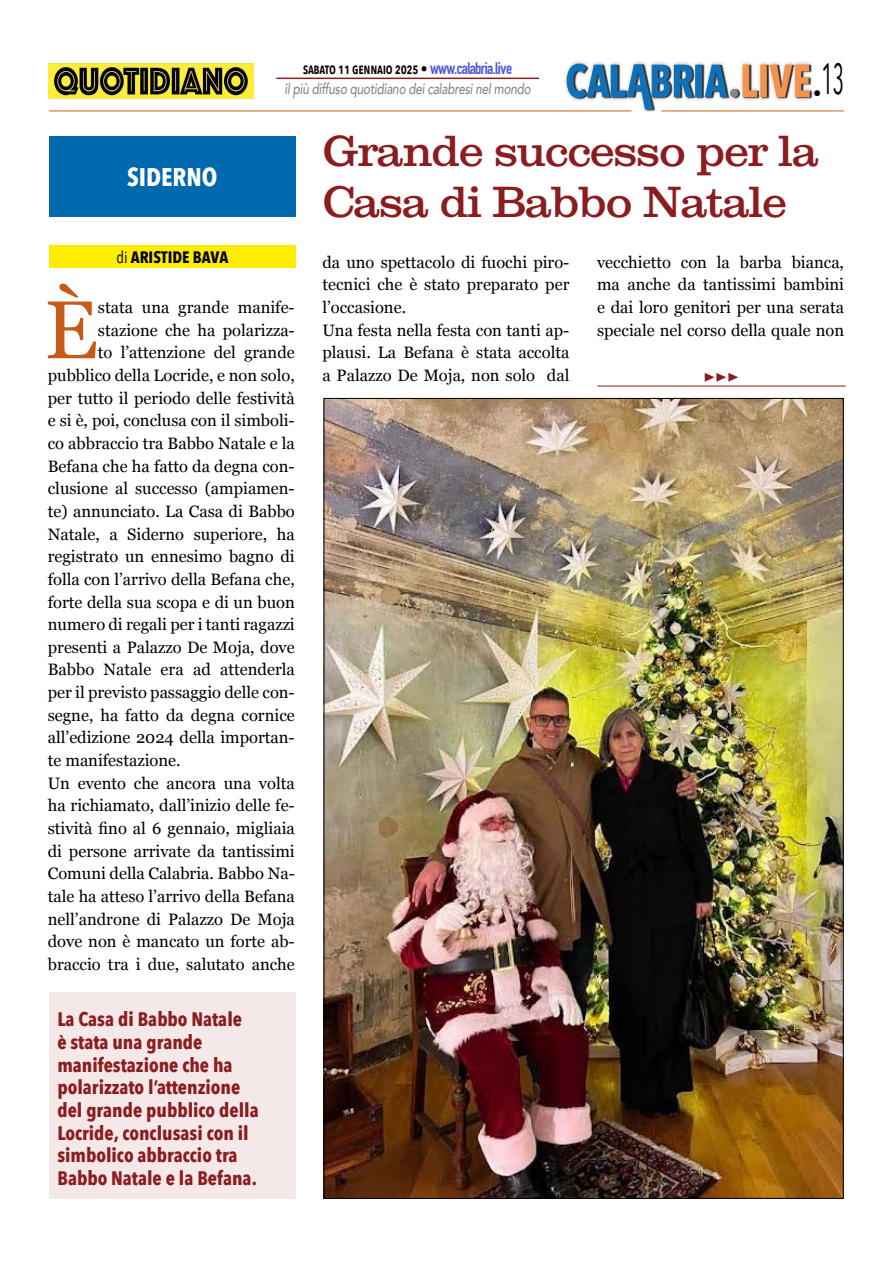
<style>
.page{position:relative;width:893px;height:1263px;background:#fff}
.page>*{position:absolute;margin:0;border:0;box-sizing:border-box;transform-origin:0 0}
.t1{font:81.9px "Georgia";color:#c85a19}
.t2{font:43.5px "Avenir Next Condensed";color:#000;scale:.55 1}
.t3{font:42px/51px "Clarxndon";letter-spacing:-.01em;color:#8b1c1f}
.t4{font:700 25.5px "Avenir Next Condensed";color:#fff}
.t5{font:700 19.5px/22.6px "Avenir Next Condensed";color:#8b1c1f}
.t6{font:16.5px/22.6px "Georgia";color:#000}
.t7{font:700 16.5px "Avenir Next Condensed";color:#000}
.t8{font:italic 500 15px "Avenir";letter-spacing:-.02em;color:#878787;scale:.79 1}
.t9{font:600 15px "Avenir Next Condensed";letter-spacing:-.02em;color:#000;scale:.9 1}
.t10{font:10.5px "Wingdings 3";color:#8b1c1f;scale:1.28 1}
.s1{font-family:"Avenir";font-weight:500}
.s2{font-family:"DIN Condensed";font-weight:700;font-size:16.5px;color:#4f5cd6}
.s3{font-weight:400}
</style>
<div class="page">
<img style="left:565px;top:61px;width:249px;height:51px">
<hr style="left:49px;top:111px;width:582px;height:1px;background:#c86419">
<hr style="left:661px;top:111px;width:183px;height:1px;background:#c86419">
<img style="left:49px;top:64px;width:205px;height:34px">
<hr style="left:276px;top:78px;width:263px;height:1px;background:#8b1c1f">
<div style="left:49px;top:136px;width:247px;height:81px;background:#0068ad"></div>
<div style="left:49px;top:245px;width:247px;height:23px;background:#ffed00"></div>
<div style="left:49px;top:992px;width:247px;height:207px;background:#f4e8e9"></div>
<hr style="left:597px;top:386px;width:249px;height:1px;background:#8b1c1f">
<img style="left:326px;top:400px;width:516px;height:797px">
<h3 class="t4" style="left:127px;top:162px;width:92px">SIDERNO</h3>
<p class="t9" style="left:303px;top:56px;width:234px">sabato 11 gennaio 2025 <span class="s1">•</span> <span class="s2">www.calabria.live</span></p>
<p class="t8" style="left:285px;top:80px;width:313px">il più diffuso quotidiano dei calabresi nel mondo</p>
<h3 class="t3" style="left:323px;top:126px;width:497px">Grande successo per la<br>Casa di Babbo Natale</h3>
<h2 class="t2" style="left:813px;top:42px;width:58px"><sub>•</sub>13</h2>
<p class="t7" style="left:116px;top:247px;width:114px"><span class="s3">di</span> ARISTIDE BAVA</p>
<h1 class="t1" style="left:44px;top:270px;width:55px">È</h1>
<p class="t6" style="left:98px;top:295px;width:198px">stata una grande manife-</p>
<p class="t6" style="left:98px;top:318px;width:198px">stazione che ha polarizza-</p>
<p class="t6" style="left:98px;top:341px;width:198px">to l’attenzione del grande</p>
<p class="t6" style="left:48px;top:363px;width:248px">pubblico della Locride, e non solo,</p>
<p class="t6" style="left:48px;top:386px;width:248px">per tutto il periodo delle festività</p>
<p class="t6" style="left:48px;top:409px;width:248px">e si è, poi, conclusa con il simboli-</p>
<p class="t6" style="left:48px;top:431px;width:248px">co abbraccio tra Babbo Natale e la</p>
<p class="t6" style="left:48px;top:454px;width:248px">Befana che ha fatto da degna con-</p>
<p class="t6" style="left:48px;top:476px;width:248px">clusione al successo (ampiamen-</p>
<p class="t6" style="left:48px;top:499px;width:248px">te) annunciato. La Casa di Babbo</p>
<p class="t6" style="left:48px;top:522px;width:248px">Natale, a Siderno superiore, ha</p>
<p class="t6" style="left:48px;top:544px;width:248px">registrato un ennesimo bagno di</p>
<p class="t6" style="left:48px;top:567px;width:248px">folla con l’arrivo della Befana che,</p>
<p class="t6" style="left:48px;top:590px;width:248px">forte della sua scopa e di un buon</p>
<p class="t6" style="left:48px;top:612px;width:248px">numero di regali per i tanti ragazzi</p>
<p class="t6" style="left:48px;top:635px;width:248px">presenti a Palazzo De Moja, dove</p>
<p class="t6" style="left:48px;top:658px;width:248px">Babbo Natale era ad attenderla</p>
<p class="t6" style="left:48px;top:680px;width:248px">per il previsto passaggio delle con-</p>
<p class="t6" style="left:48px;top:703px;width:248px">segne, ha fatto da degna cornice</p>
<p class="t6" style="left:48px;top:726px;width:248px">all’edizione 2024 della importan-</p>
<p class="t6" style="left:48px;top:748px;width:134px">te manifestazione.</p>
<p class="t6" style="left:48px;top:771px;width:248px">Un evento che ancora una volta</p>
<p class="t6" style="left:48px;top:794px;width:248px">ha richiamato, dall’inizio delle fe-</p>
<p class="t6" style="left:48px;top:816px;width:248px">stività fino al 6 gennaio, migliaia</p>
<p class="t6" style="left:48px;top:839px;width:248px">di persone arrivate da tantissimi</p>
<p class="t6" style="left:48px;top:862px;width:248px">Comuni della Calabria. Babbo Na-</p>
<p class="t6" style="left:48px;top:884px;width:248px">tale ha atteso l’arrivo della Befana</p>
<p class="t6" style="left:48px;top:907px;width:248px">nell’androne di Palazzo De Moja</p>
<p class="t6" style="left:48px;top:930px;width:248px">dove non è mancato un forte ab-</p>
<p class="t6" style="left:48px;top:952px;width:248px">braccio tra i due, salutato anche</p>
<p class="t5" style="left:57px;top:1008px;width:203px">La Casa di Babbo Natale<br>è stata una grande manifestazione che ha polarizzato l’attenzione del grande pubblico della<br>Locride, conclusasi con il simbolico abbraccio tra<br>Babbo Natale e la Befana.</p>
<p class="t6" style="left:322px;top:250px;width:248px">da uno spettacolo di fuochi piro&shy;tecnici che è stato preparato per l’occasione.<br>Una festa nella festa con tanti ap&shy;plausi. La Befana è stata accolta a Palazzo De Moja, non solo dal</p>
<p class="t6" style="left:597px;top:250px;width:248px;text-align:justify">vecchietto con la barba bianca, ma anche da tantissimi bambini e dai loro genitori per una serata speciale nel corso della quale non</p>
<p class="t10" style="left:704px;top:371px;width:29px">◆◆◆</p>
</div>
